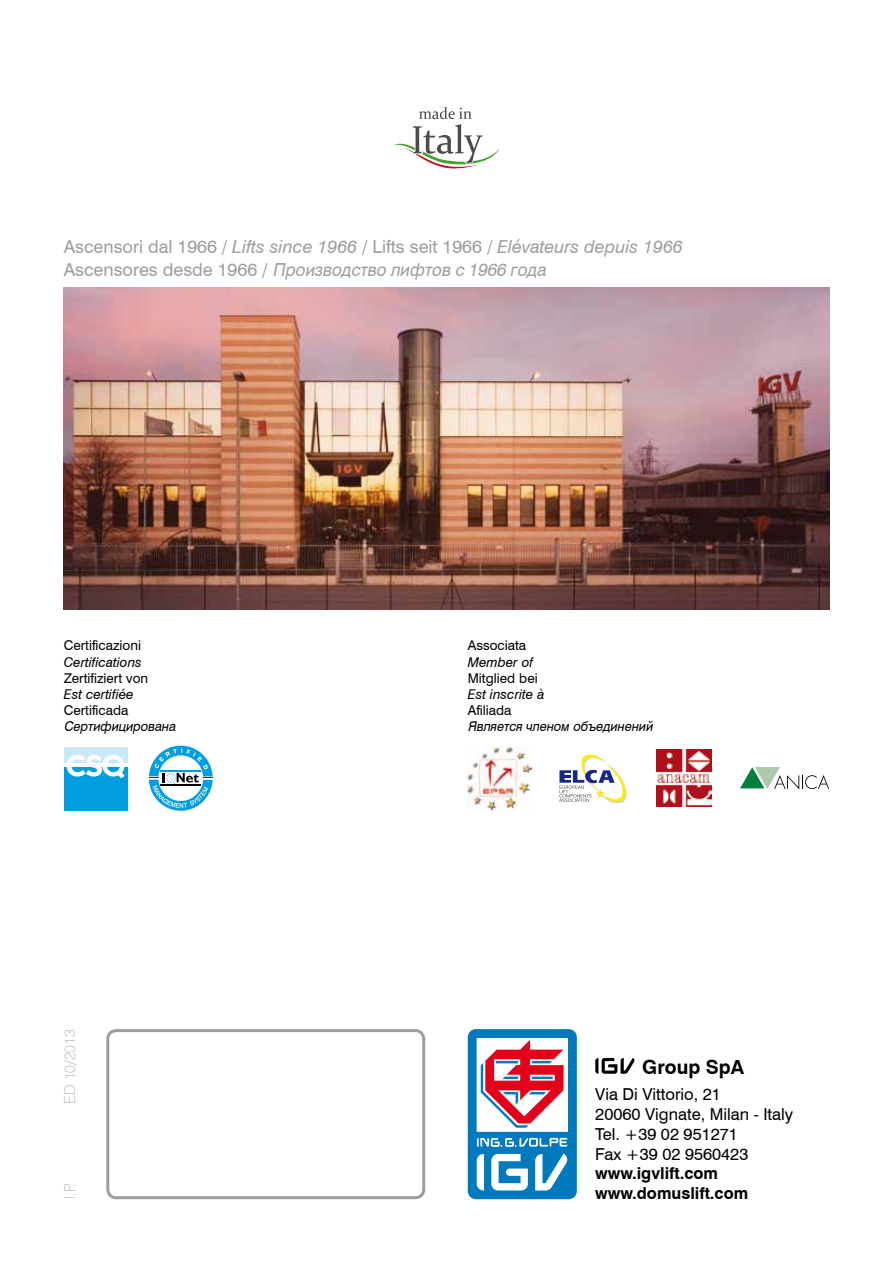
<style>
.page{position:relative;width:893px;height:1263px;background:#fff}
.page>*{position:absolute;margin:0;border:0;box-sizing:border-box;transform-origin:0 0}
.t1{font:700 19.5px "Swiss 721 BT";color:#000}
.t2{font:italic 18px "Swiss 721 BT";color:#9c9e9f}
.t3{font:italic 18px "Swiss 721 Cyrillic BT";color:#9c9e9f;scale:.95 1}
.t4{font:16.5px/19.8px "Swiss 721 BT";color:#000}
.t5{font:700 16.5px/19.8px "Swiss 721 BT";color:#000}
.t6{font:100 15px "Swiss 721 BT";color:#9c9e9f}
.t7{font:13.5px "Swiss 721 BT";color:#000}
.t8{font:italic 13.5px "Swiss 721 BT";color:#000}
.t9{font:italic 13.5px "Swiss 721 Cyrillic BT";color:#000;scale:.95 1}
.s1{font-style:normal}
.s2{font-family:"Swiss 721 BT";font-style:normal}
</style>
<div class="page">
<div style="left:106px;top:1029px;width:319px;height:170px;border:3px solid #9c9e9f;border-radius:9px"></div>
<svg style="left:468px;top:1029px;width:109px;height:170px"></svg>
<svg style="left:393px;top:107px;width:107px;height:62px"></svg>
<img style="left:64px;top:287px;width:765px;height:322px">
<img style="left:468px;top:746px;width:63px;height:64px">
<svg style="left:740px;top:767px;width:89px;height:23px"></svg>
<div style="left:64px;top:749px;width:64px;height:62px;background:#009ee1"></div>
<div style="left:64px;top:747px;width:64px;height:17px;background:#c9e9f8"></div>
<svg style="left:67px;top:755px;width:58px;height:23px"></svg>
<hr style="left:64px;top:764px;width:64px;height:3px;background:#fff">
<svg style="left:149px;top:746px;width:64px;height:65px"></svg>
<svg style="left:559px;top:754px;width:68px;height:49px"></svg>
<img style="left:657px;top:749px;width:54px;height:58px">
<svg style="left:595px;top:1058px;width:40px;height:16px"></svg>
<p class="t2" style="left:64px;top:236px;width:621px"><span class="s1">Ascensori dal 1966 /</span> Lifts since 1966 / <span class="s1">Lifts seit 1966 /</span> Elévateurs depuis 1966</p>
<p class="t3" style="left:64px;top:259px;width:513px"><span class="s2">As c e n s o r e s d e s d e 1 9 6 6 /</span> Производство лифтов с 1966 года</p>
<p class="t7" style="left:64px;top:637px;width:79px">Certificazioni</p>
<p class="t8" style="left:64px;top:654px;width:80px">Certifications</p>
<p class="t7" style="left:64px;top:670px;width:86px">Zertifiziert von</p>
<p class="t8" style="left:64px;top:686px;width:71px">Est certifiée</p>
<p class="t7" style="left:64px;top:702px;width:66px">Certificada</p>
<p class="t9" style="left:64px;top:718px;width:122px">Cертифицирована</p>
<p class="t6" style="left:61px;top:1103px;width:76px;rotate:-90deg">ED 10/2013</p>
<p class="t6" style="left:61px;top:1199px;width:17px;rotate:-90deg">I.P.</p>
<p class="t7" style="left:468px;top:637px;width:60px">Associata</p>
<p class="t8" style="left:468px;top:654px;width:67px">Member of</p>
<p class="t7" style="left:468px;top:670px;width:71px">Mitglied bei</p>
<p class="t8" style="left:468px;top:686px;width:78px">Est inscrite à</p>
<p class="t7" style="left:468px;top:702px;width:45px">Afiliada</p>
<p class="t9" style="left:468px;top:718px;width:199px">Является членом объединений</p>
<p class="t1" style="left:642px;top:1055px;width:103px">Group SpA</p>
<p class="t4" style="left:595px;top:1084px;width:199px">Via Di Vittorio, 21<br>20060 Vignate, Milan - Italy<br>Tel. +39 02 951271<br>Fax +39 02 9560423</p>
<p class="t5" style="left:595px;top:1163px;width:154px">www.igvlift.com www.domuslift.com</p>
</div>
